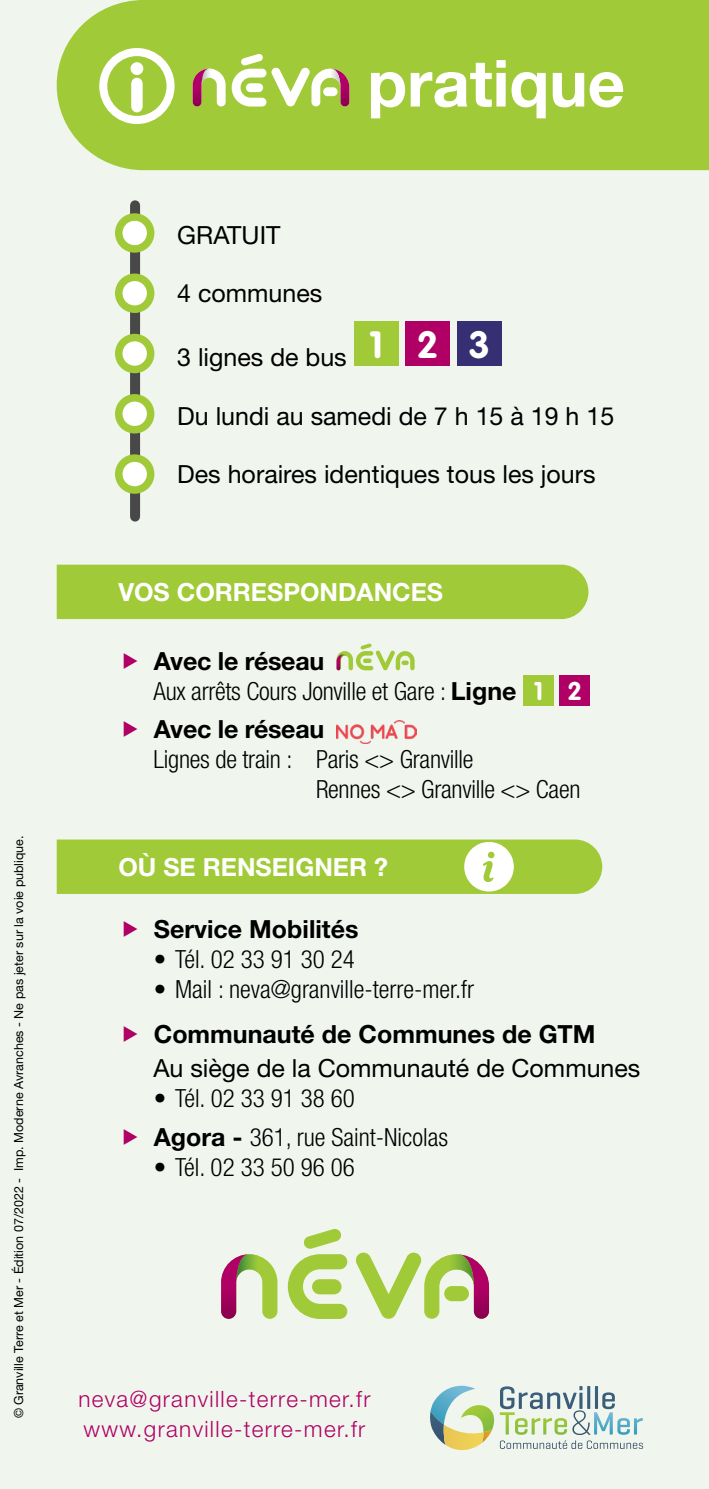
<style>
.page{position:relative;width:709px;height:1489px;background:#fff}
.page>*{position:absolute;margin:0;border:0;box-sizing:border-box;transform-origin:0 0}
.t1{font:700 65px "Helvetica Neue LT Std";color:#fff}
.t2{font:300 condensed 25px/30px "Helvetica Neue LT Std";letter-spacing:-.01em;color:#000}
.t3{font:25px "Helvetica Neue LT Std";color:#000}
.t4{font:700 25px "Helvetica Neue LT Std";color:#000}
.t5{font:700 25px "Helvetica Neue LT Std";color:#fff}
.t6{font:300 22.5px/30px "Helvetica Neue LT Std";letter-spacing:.06em;color:#b00065}
.t7{font:12.5px "Helvetica Neue LT Std";color:#000}
.s1{font-weight:700;font-stretch:normal}
.s2{font-family:"VAG Rounded Std";font-weight:700;font-stretch:normal;font-size:25.25px;color:#fff}
</style>
<div class="page">
<div style="left:0;top:0;width:709px;height:1488px;background:#f0f6ee"></div>
<div style="left:57px;top:0;width:652px;height:170px;background:#a1ca38"></div>
<svg style="left:99px;top:48px;width:76px;height:76px;background:#c3dd81"></svg>
<div style="left:130px;top:62px;width:13px;height:13px;background:#fff;border-radius:50%"></div>
<svg style="left:232px;top:53px;width:117px;height:53px;background:#c1d27d"></svg>
<svg style="left:193px;top:69px;width:33px;height:37px"></svg>
<svg style="left:500px;top:1386px;width:143px;height:62px"></svg>
<svg style="left:430px;top:1385px;width:64px;height:66px"></svg>
<svg style="left:288px;top:1229px;width:59px;height:89px"></svg>
<svg style="left:355px;top:1252px;width:134px;height:66px"></svg>
<img style="left:440px;top:1254px;width:34px;height:32px">
<svg style="left:221px;top:1254px;width:56px;height:64px"></svg>
<div style="left:57px;top:564px;width:531px;height:55px;background:#a1ca38"></div>
<svg style="left:336px;top:643px;width:78px;height:27px"></svg>
<div style="left:523px;top:675px;width:30px;height:30px;background:#a1ca38"></div>
<div style="left:559px;top:675px;width:31px;height:30px;background:#b00065"></div>
<img style="left:336px;top:720px;width:80px;height:23px">
<svg style="left:57px;top:839px;width:545px;height:54px;background:#a8ce47"></svg>
<div style="left:130px;top:205px;width:10px;height:311px;background:#484848"></div>
<div style="left:119px;top:217px;width:32px;height:32px;background:#fff;border-radius:50%"></div>
<div style="left:115px;top:213px;width:39px;height:40px;border:8px solid #a1ca38;border-radius:50%"></div>
<div style="left:119px;top:277px;width:32px;height:32px;background:#fff;border-radius:50%"></div>
<div style="left:115px;top:273px;width:39px;height:40px;border:8px solid #a1ca38;border-radius:50%"></div>
<div style="left:119px;top:337px;width:32px;height:32px;background:#fff;border-radius:50%"></div>
<div style="left:115px;top:334px;width:39px;height:39px;border:8px solid #a1ca38;border-radius:50%"></div>
<div style="left:119px;top:398px;width:32px;height:32px;background:#fff;border-radius:50%"></div>
<div style="left:115px;top:394px;width:39px;height:39px;border:8px solid #a1ca38;border-radius:50%"></div>
<div style="left:119px;top:458px;width:32px;height:32px;background:#fff;border-radius:50%"></div>
<div style="left:115px;top:454px;width:39px;height:39px;border:8px solid #a1ca38;border-radius:50%"></div>
<div style="left:354px;top:321px;width:44px;height:45px;background:#a1ca38"></div>
<div style="left:405px;top:321px;width:45px;height:45px;background:#b00065"></div>
<div style="left:457px;top:321px;width:44px;height:45px;background:#372f73"></div>
<p class="t7" style="left:11px;top:1418px;width:584px;rotate:-90deg">© Granville Terre et Mer - Édition 07/2022 - Imp. Moderne Avranches - Ne pas jeter sur la voie publique.</p>
<p class="t3" style="left:177px;top:220px;width:105px">GRATUIT</p>
<h1 class="t1" style="left:367px;top:43px;width:259px">pratique</h1>
<p class="t3" style="left:177px;top:278px;width:147px">4 communes</p>
<p class="t3" style="left:177px;top:342px;width:314px">3 lignes de bus <sup>1</sup> <sup>2</sup> <sup>3</sup></p>
<p class="t3" style="left:177px;top:401px;width:438px">Du lundi au samedi de 7 h 15 à 19 h 15</p>
<p class="t3" style="left:177px;top:459px;width:420px">Des horaires identiques tous les jours</p>
<p class="t5" style="left:118px;top:576px;width:326px">VOS CORRESPONDANCES</p>
<p class="t2" style="left:153px;top:646px;width:430px"><span class="s1">Avec le réseau<br></span>Aux arrêts Cours Jonville et Gare : <span class="s1">Ligne</span> <span class="s2">1 2</span></p>
<p class="t4" style="left:154px;top:713px;width:172px">Avec le réseau</p>
<p class="t2" style="left:316px;top:743px;width:266px;text-indent:-162px">Lignes de train : Paris &lt;&gt; Granville<br>Rennes &lt;&gt; Granville &lt;&gt; Caen</p>
<p class="t5" style="left:118px;top:851px;width:271px">OÙ SE RENSEIGNER ?</p>
<p class="t4" style="left:154px;top:913px;width:206px">Service Mobilités</p>
<p class="t2" style="left:154px;top:943px;width:202px">• Tél. 02 33 91 30 24</p>
<p class="t2" style="left:154px;top:973px;width:322px">• Mail : neva@granville-terre-mer.fr</p>
<p class="t4" style="left:154px;top:1018px;width:443px">Communauté de Communes de GTM</p>
<p class="t3" style="left:153px;top:1052px;width:488px">Au siège de la Communauté de Communes</p>
<p class="t2" style="left:154px;top:1078px;width:296px;line-height:39px">• Tél. 02 33 91 38 60<br><span class="s1">Agora -</span> 361, rue Saint-Nicolas</p>
<p class="t2" style="left:154px;top:1151px;width:202px">• Tél. 02 33 50 96 06</p>
<p class="t6" style="left:78px;top:1382px;width:293px">neva@granville-terre-mer.fr www.granville-terre-mer.fr</p>
</div>
